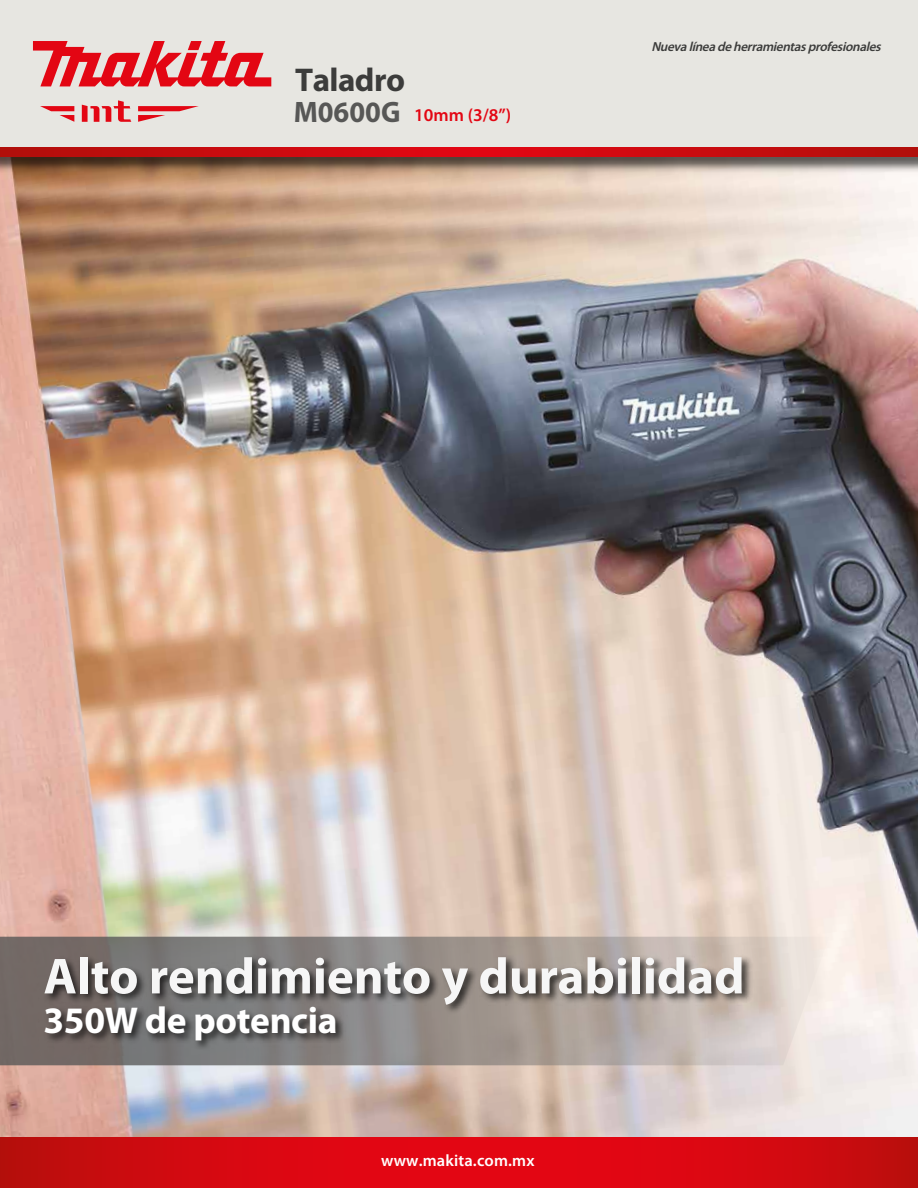
<style>
.page{position:relative;width:918px;height:1188px;background:#fff}
.page>*{position:absolute;margin:0;border:0;box-sizing:border-box;transform-origin:0 0}
.t1{font:700 51px "Myriad Pro";color:#f6f6f6}
.t2{font:700 37.5px "Myriad Pro";letter-spacing:-.01em;color:#fff}
.t3{font:700 33px "Myriad Pro";letter-spacing:-.015em;color:#3c3c3b}
.t4{font:700 29.7px "Myriad Pro";color:#575756;scale:.96 1}
.t5{font:600 18px "Myriad Pro";color:#e30613}
.t6{font:600 16.5px "Myriad Pro";letter-spacing:.01em;color:#fff}
.t7{font:italic 600 13.2px "Myriad Pro";color:#3c3c3b}
</style>
<div class="page">
<img style="left:0;top:175px;width:918px;height:962px">
<img style="left:0;top:147px;width:918px;height:28px">
<div style="left:0;top:0;width:918px;height:147px;background:#e7e6e1"></div>
<svg style="left:0;top:148px;width:918px;height:8px;background:#ca0b0f"></svg>
<svg style="left:0;top:1137px;width:918px;height:51px;background:#d50811"></svg>
<svg style="left:33px;top:41px;width:238px;height:45px"></svg>
<svg style="left:82px;top:100px;width:49px;height:22px"></svg>
<svg style="left:40px;top:106px;width:34px;height:16px"></svg>
<svg style="left:138px;top:106px;width:61px;height:16px"></svg>
<svg style="left:0;top:937px;width:830px;height:128px;background:#aba29e"></svg>
<img style="left:39px;top:946px;width:719px;height:110px">
<h3 class="t3" style="left:295px;top:59px;width:111px">Taladro</h3>
<h3 class="t4" style="left:294px;top:92px;width:113px">M0600G</h3>
<h3 class="t5" style="left:414px;top:104px;width:99px">10mm (3/8”)</h3>
<p class="t7" style="left:651px;top:38px;width:235px">Nuevalíneadeherramientasprofesionales</p>
<h1 class="t1" style="left:44px;top:943px;width:703px">Alto rendimiento y durabilidad</h1>
<h2 class="t2" style="left:44px;top:996px;width:295px">350W de potencia</h2>
<p class="t6" style="left:381px;top:1150px;width:155px">www.makita.com.mx</p>
</div>
